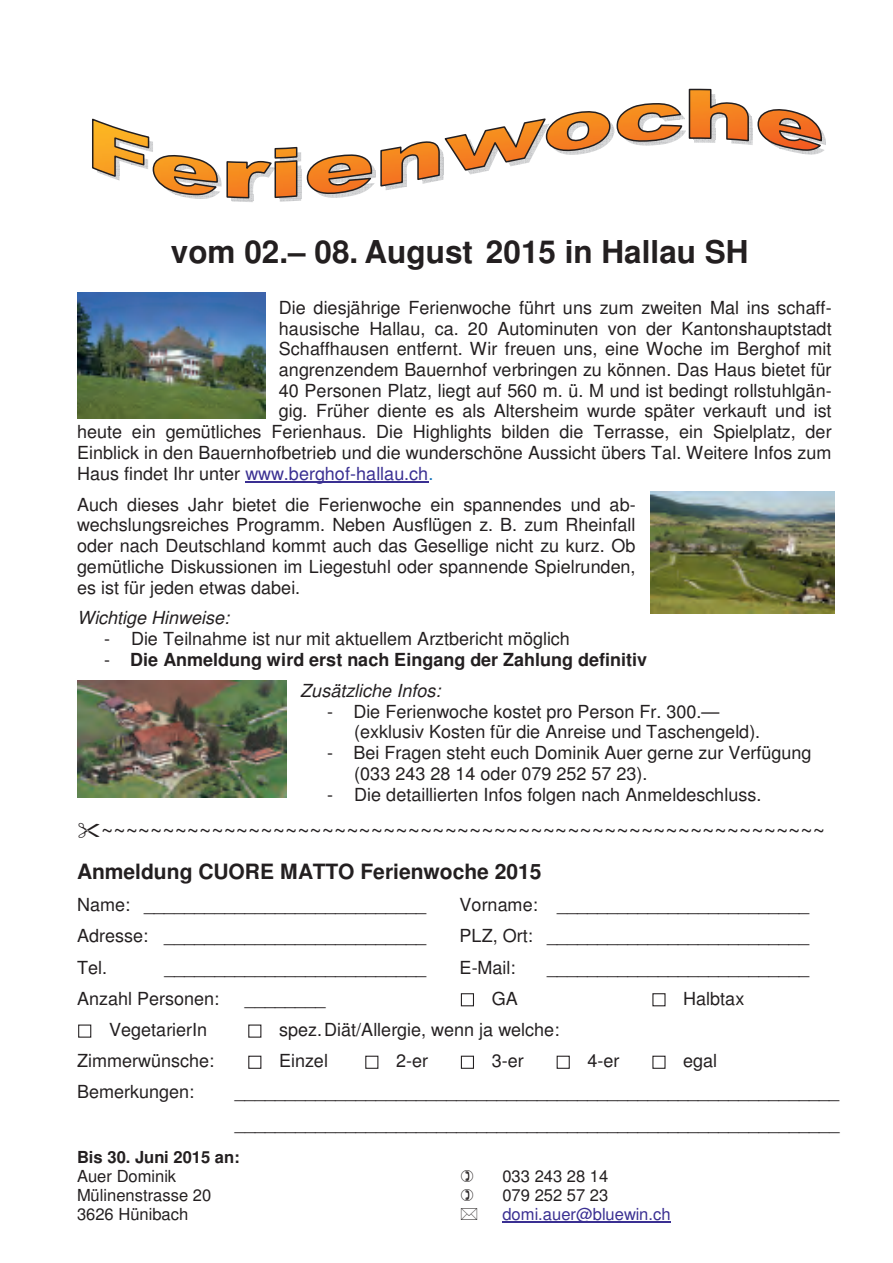
<style>
.page{position:relative;width:893px;height:1263px;background:#fff}
.page>*{position:absolute;margin:0;border:0;box-sizing:border-box;transform-origin:0 0}
.t1{font:700 31.5px "Helvetica";color:#231f20}
.t2{font:21px "Helvetica";color:#231f20}
.t3{font:700 21px "Helvetica";color:#231f20}
.t4{font:18px/20.7px "Helvetica";color:#231f20}
.t5{font:700 18px/30.9px "Helvetica";color:#231f20;text-align:center}
.t6{font:18px "Helvetica";letter-spacing:.005em;color:#3a2f92}
.t7{font:italic 18px "Helvetica";color:#231f20}
.t8{font:16.5px "Helvetica";color:#231f20}
.t9{font:16.5px "Helvetica";color:#3a2f92}
.t10{font:700 16.5px "Helvetica";color:#231f20}
.s1{color:#231f20}
.s2{color:#1373ba}
.s3{font-weight:400}
.s4{font-weight:400;font-style:italic}
</style>
<div class="page">
<svg style="left:92px;top:88px;width:734px;height:114px"></svg>
<img style="left:77px;top:292px;width:188px;height:126px">
<img style="left:650px;top:491px;width:184px;height:123px">
<img style="left:77px;top:680px;width:210px;height:117px">
<hr style="left:245px;top:482px;width:183px;height:1px;background:#3a2f92">
<div style="left:461px;top:993px;width:13px;height:13px;border:1px solid #231f20"></div>
<div style="left:652px;top:993px;width:13px;height:13px;border:1px solid #231f20"></div>
<div style="left:78px;top:1024px;width:13px;height:14px;border:1px solid #231f20"></div>
<div style="left:248px;top:1024px;width:13px;height:14px;border:1px solid #231f20"></div>
<div style="left:248px;top:1056px;width:13px;height:13px;border:1px solid #231f20"></div>
<div style="left:365px;top:1056px;width:13px;height:13px;border:1px solid #231f20"></div>
<div style="left:461px;top:1056px;width:13px;height:13px;border:1px solid #231f20"></div>
<div style="left:557px;top:1056px;width:13px;height:13px;border:1px solid #231f20"></div>
<div style="left:652px;top:1056px;width:13px;height:13px;border:1px solid #231f20"></div>
<hr style="left:502px;top:1221px;width:169px;height:2px;background:#3a2f92">
<h1 class="t1" style="left:171px;top:240px;width:579px">vom 02.– 08. August 2015 in Hallau SH</h1>
<p class="t4" style="left:279px;top:299px;width:554px">Die diesjährige Ferienwoche führt uns zum zweiten Mal ins schaff-</p>
<p class="t4" style="left:279px;top:320px;width:554px">hausische Hallau, ca. 20 Autominuten von der Kantonshauptstadt</p>
<p class="t4" style="left:279px;top:340px;width:554px">Schaffhausen entfernt. Wir freuen uns, eine Woche im Berghof mit</p>
<p class="t4" style="left:279px;top:361px;width:554px">angrenzendem Bauernhof verbringen zu können. Das Haus bietet für</p>
<p class="t4" style="left:279px;top:382px;width:554px">40 Personen Platz, liegt auf 560 m. ü. M und ist bedingt rollstuhlgän-</p>
<p class="t4" style="left:279px;top:402px;width:554px">gig. Früher diente es als Altersheim wurde später verkauft und ist</p>
<p class="t4" style="left:77px;top:423px;width:756px">heute ein gemütliches Ferienhaus. Die Highlights bilden die Terrasse, ein Spielplatz, der</p>
<p class="t4" style="left:77px;top:444px;width:756px">Einblick in den Bauernhofbetrieb und die wunderschöne Aussicht übers Tal. Weitere Infos zum</p>
<p class="t6" style="left:77px;top:466px;width:358px"><span class="s1">Haus findet Ihr unter</span> www.berghof-hallau.ch<span class="s2">.</span></p>
<p class="t4" style="left:77px;top:496px;width:560px;text-align:justify">Auch dieses Jahr bietet die Ferienwoche ein spannendes und ab&shy;wechslungsreiches Programm. Neben Ausflügen z. B. zum Rheinfall oder nach Deutschland kommt auch das Gesellige nicht zu kurz. Ob gemütliche Diskussionen im Liegestuhl oder spannende Spielrunden, es ist für jeden etwas dabei.</p>
<p class="t7" style="left:77px;top:611px;width:154px">Wichtige Hinweise:</p>
<p class="t4" style="left:104px;top:630px;width:467px">- Die Teilnahme ist nur mit aktuellem Arztbericht möglich</p>
<p class="t5" style="left:104px;top:646px;width:545px"><span class="s3">-</span> Die Anmeldung wird erst nach Eingang der Zahlung definitiv<br><span class="s4">Zusätzliche Infos:</span></p>
<p class="t4" style="left:354px;top:703px;width:407px;text-indent:-27px">- Die Ferienwoche kostet pro Person Fr. 300.— (exklusiv Kosten für die Anreise und Taschengeld).</p>
<p class="t4" style="left:354px;top:744px;width:459px;text-indent:-27px">- Bei Fragen steht euch Dominik Auer gerne zur Verfügung (033 243 28 14 oder 079 252 57 23).</p>
<p class="t4" style="left:327px;top:785px;width:436px">- Die detaillierten Infos folgen nach Anmeldeschluss.</p>
<p class="t2" style="left:101px;top:822px;width:725px">~~~~~~~~~~~~~~~~~~~~~~~~~~~~~~~~~~~~~~~~~~~~~~~~~~~~~~~~~~~</p>
<p class="t3" style="left:77px;top:864px;width:466px">Anmeldung CUORE MATTO Ferienwoche 2015</p>
<p class="t4" style="left:77px;top:896px;width:351px">Name: ____________________________</p>
<p class="t4" style="left:460px;top:896px;width:352px">Vorname: _________________________</p>
<p class="t4" style="left:77px;top:927px;width:351px">Adresse: __________________________</p>
<p class="t4" style="left:460px;top:927px;width:352px">PLZ, Ort: __________________________</p>
<p class="t4" style="left:77px;top:958px;width:32px">Tel.</p>
<p class="t4" style="left:164px;top:958px;width:264px">__________________________</p>
<p class="t4" style="left:460px;top:958px;width:57px">E-Mail:</p>
<p class="t4" style="left:547px;top:958px;width:264px">__________________________</p>
<p class="t4" style="left:77px;top:990px;width:144px">Anzahl Personen:</p>
<p class="t4" style="left:245px;top:990px;width:83px">________</p>
<p class="t4" style="left:492px;top:990px;width:28px">GA</p>
<p class="t4" style="left:683px;top:990px;width:63px">Halbtax</p>
<p class="t4" style="left:109px;top:1021px;width:100px">VegetarierIn</p>
<p class="t4" style="left:279px;top:1021px;width:282px">spez.Diät/Allergie, wenn ja welche:</p>
<p class="t4" style="left:77px;top:1052px;width:139px">Zimmerwünsche:</p>
<p class="t4" style="left:279px;top:1052px;width:50px">Einzel</p>
<p class="t4" style="left:396px;top:1052px;width:34px">2-er</p>
<p class="t4" style="left:492px;top:1052px;width:34px">3-er</p>
<p class="t4" style="left:587px;top:1052px;width:34px">4-er</p>
<p class="t4" style="left:683px;top:1052px;width:36px">egal</p>
<p class="t4" style="left:77px;top:1083px;width:119px">Bemerkungen:</p>
<p class="t4" style="left:235px;top:1078px;width:607px;line-height:31.3px">____________________________________________________________ ____________________________________________________________</p>
<p class="t10" style="left:77px;top:1150px;width:164px">Bis 30. Juni 2015 an:</p>
<p class="t8" style="left:77px;top:1169px;width:101px">Auer Dominik</p>
<p class="t8" style="left:502px;top:1169px;width:107px">033 243 28 14</p>
<p class="t8" style="left:77px;top:1188px;width:136px">Mülinenstrasse 20</p>
<p class="t8" style="left:502px;top:1188px;width:107px">079 252 57 23</p>
<p class="t8" style="left:77px;top:1207px;width:113px">3626 Hünibach</p>
<p class="t9" style="left:502px;top:1207px;width:170px">domi.auer@bluewin.ch</p>
</div>
